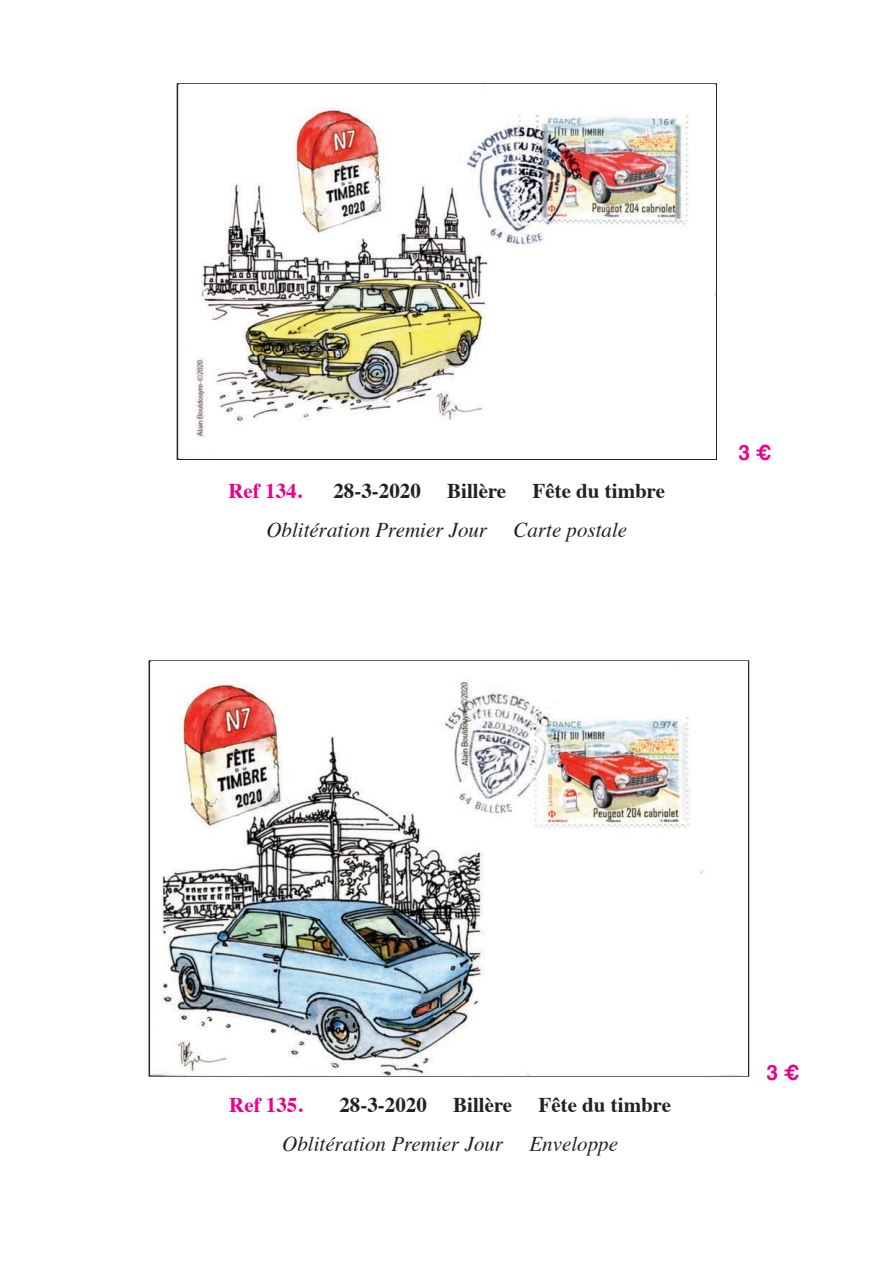
<style>
.page{position:relative;width:893px;height:1263px;background:#fff}
.page>*{position:absolute;margin:0;border:0;box-sizing:border-box;transform-origin:0 0}
.t1{font:italic 21px "Times";color:#232122}
.t2{font:700 21px "Times";color:#232122}
.t3{font:700 21px "Times";color:#eb008a}
.t4{font:700 21px "Helvetica";color:#eb008a}
</style>
<div class="page">
<img style="left:184px;top:85px;width:505px;height:373px">
<img style="left:662px;top:137px;width:53px;height:321px">
<img style="left:151px;top:679px;width:540px;height:396px">
<img style="left:151px;top:1075px;width:548px;height:1px">
<p class="t3" style="left:228px;top:482px;width:75px">Ref 134.</p>
<p class="t2" style="left:333px;top:482px;width:89px">28-3-2020</p>
<p class="t2" style="left:447px;top:482px;width:61px">Billère</p>
<p class="t2" style="left:533px;top:482px;width:134px">Fête du timbre</p>
<p class="t1" style="left:266px;top:521px;width:222px">Oblitération Premier Jour</p>
<p class="t1" style="left:513px;top:521px;width:115px">Carte postale</p>
<p class="t4" style="left:738px;top:443px;width:35px">3!"</p>
<p class="t3" style="left:229px;top:1096px;width:75px">Ref 135.</p>
<p class="t2" style="left:339px;top:1096px;width:89px">28-3-2020</p>
<p class="t2" style="left:453px;top:1096px;width:61px">Billère</p>
<p class="t2" style="left:539px;top:1096px;width:134px">Fête du timbre</p>
<p class="t1" style="left:282px;top:1135px;width:337px">Oblitération Premier Jour Enveloppe</p>
<p class="t4" style="left:766px;top:1063px;width:35px">3!"</p>
</div>
